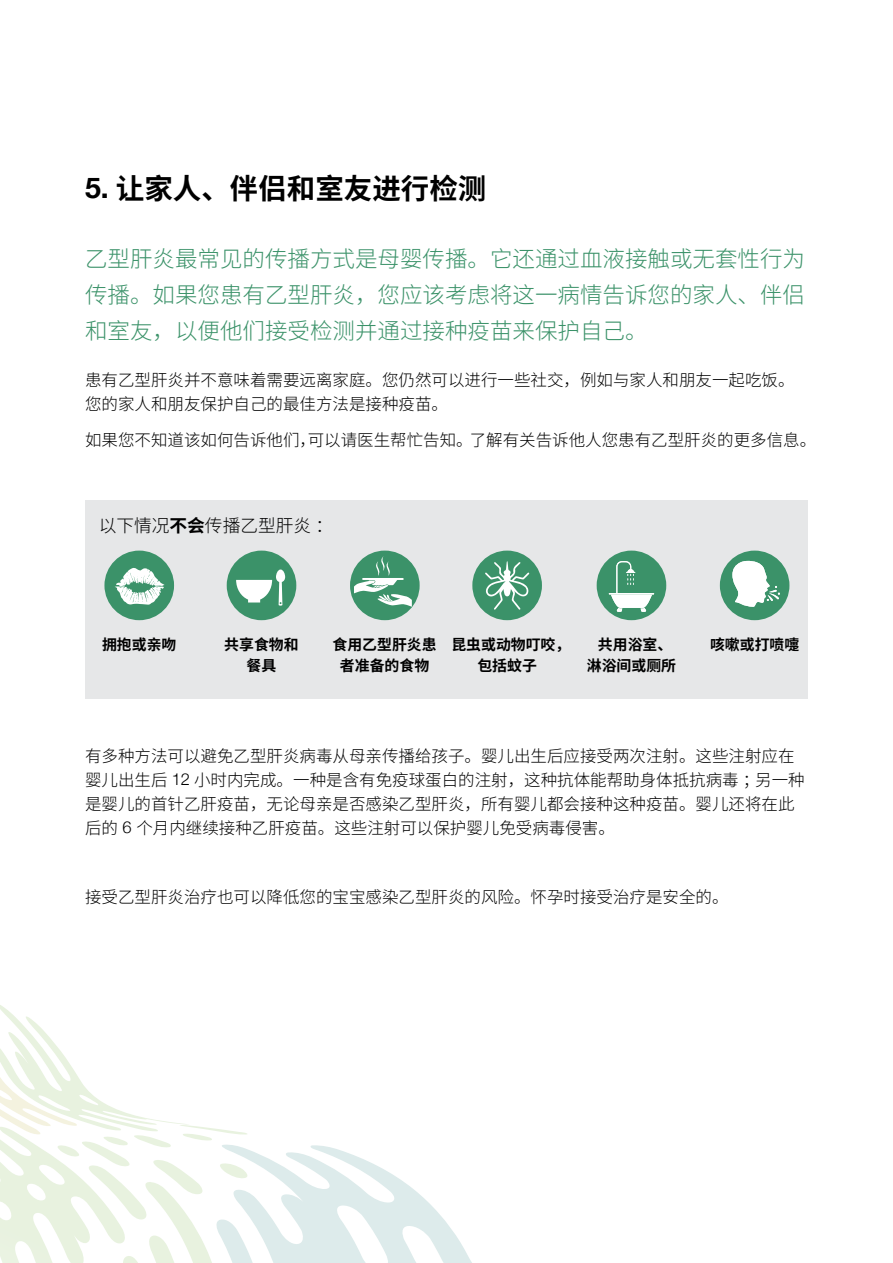
<style>
.page{position:relative;width:893px;height:1263px;background:#fff}
.page>*{position:absolute;margin:0;border:0;box-sizing:border-box;transform-origin:0 0}
.t1{font:700 28.5px "Noto Sans CJ Ksc";color:#000}
.t2{font:300 22.5px/36px "Noto Sans CJ Ksc";color:#3b9269;text-align:justify}
.t3{font:300 17.7px "Noto Sans CJ Ksc";color:#000}
.t4{font:300 16.5px/24px "Noto Sans CJ Ksc";color:#000}
.t5{font:700 14.85px/21px "Noto Sans CJ Ksc";color:#000;text-align:center}
.s1{font-family:"Helvetica Neue"}
.s2{font-weight:700}
</style>
<div class="page">
<svg style="left:0;top:1005px;width:470px;height:258px"></svg>
<div style="left:85px;top:500px;width:723px;height:198px;background:#e6e7e8"></div>
<div style="left:104px;top:551px;width:70px;height:69px;background:#3b9269;border-radius:50%"></div>
<div style="left:227px;top:551px;width:69px;height:69px;background:#3b9269;border-radius:50%"></div>
<div style="left:350px;top:551px;width:70px;height:69px;background:#3b9269;border-radius:50%"></div>
<div style="left:472px;top:551px;width:70px;height:69px;background:#3b9269;border-radius:50%"></div>
<div style="left:597px;top:551px;width:69px;height:69px;background:#3b9269;border-radius:50%"></div>
<div style="left:720px;top:551px;width:69px;height:69px;background:#3b9269;border-radius:50%"></div>
<svg style="left:732px;top:561px;width:48px;height:46px"></svg>
<svg style="left:485px;top:561px;width:44px;height:49px"></svg>
<svg style="left:115px;top:568px;width:49px;height:37px"></svg>
<svg style="left:354px;top:556px;width:58px;height:51px"></svg>
<svg style="left:609px;top:561px;width:45px;height:51px"></svg>
<svg style="left:236px;top:569px;width:49px;height:37px"></svg>
<h1 class="t1" style="left:85px;top:172px;width:403px"><span class="s1">5.</span> 让家人、伴侣和室友进行检测</h1>
<h2 class="t2" style="left:85px;top:241px;width:721px">乙型肝炎最常见的传播方式是母婴传播。它还通过血液接触或无套性行为传播。如果您患有乙型肝炎，您应该考虑将这一病情告诉您的家人、伴侣和室友，以便他们接受检测并通过接种疫苗来保护自己。</h2>
<p class="t4" style="left:85px;top:369px;width:711px">患有乙型肝炎并不意味着需要远离家庭。您仍然可以进行一些社交，例如与家人和朋友一起吃饭。您的家人和朋友保护自己的最佳方法是接种疫苗。</p>
<p class="t4" style="left:85px;top:429px;width:733px">如果您不知道该如何告诉他们，可以请医生帮忙告知。了解有关告诉他人您患有乙型肝炎的更多信息。</p>
<p class="t3" style="left:99px;top:516px;width:236px">以下情况<span class="s2">不会</span>传播乙型肝炎：</p>
<p class="t5" style="left:102px;top:635px;width:76px">拥抱或亲吻</p>
<p class="t5" style="left:224px;top:635px;width:76px">共享食物和餐具</p>
<p class="t5" style="left:333px;top:635px;width:106px">食用乙型肝炎患者准备的食物</p>
<p class="t5" style="left:451px;top:635px;width:121px">昆虫或动物叮咬，包括蚊子</p>
<p class="t5" style="left:587px;top:635px;width:91px">共用浴室、淋浴间或厕所</p>
<p class="t5" style="left:710px;top:635px;width:91px">咳嗽或打喷嚏</p>
<p class="t4" style="left:85px;top:744px;width:721px">有多种方法可以避免乙型肝炎病毒从母亲传播给孩子。婴儿出生后应接受两次注射。这些注射应在婴儿出生后 <span class="s1">12</span> 小时内完成。一种是含有免疫球蛋白的注射，这种抗体能帮助身体抵抗病毒；另一种是婴儿的首针乙肝疫苗，无论母亲是否感染乙型肝炎，所有婴儿都会接种这种疫苗。婴儿还将在此后的 <span class="s1">6</span> 个月内继续接种乙肝疫苗。这些注射可以保护婴儿免受病毒侵害。</p>
<p class="t4" style="left:85px;top:885px;width:645px">接受乙型肝炎治疗也可以降低您的宝宝感染乙型肝炎的风险。怀孕时接受治疗是安全的。</p>
</div>
